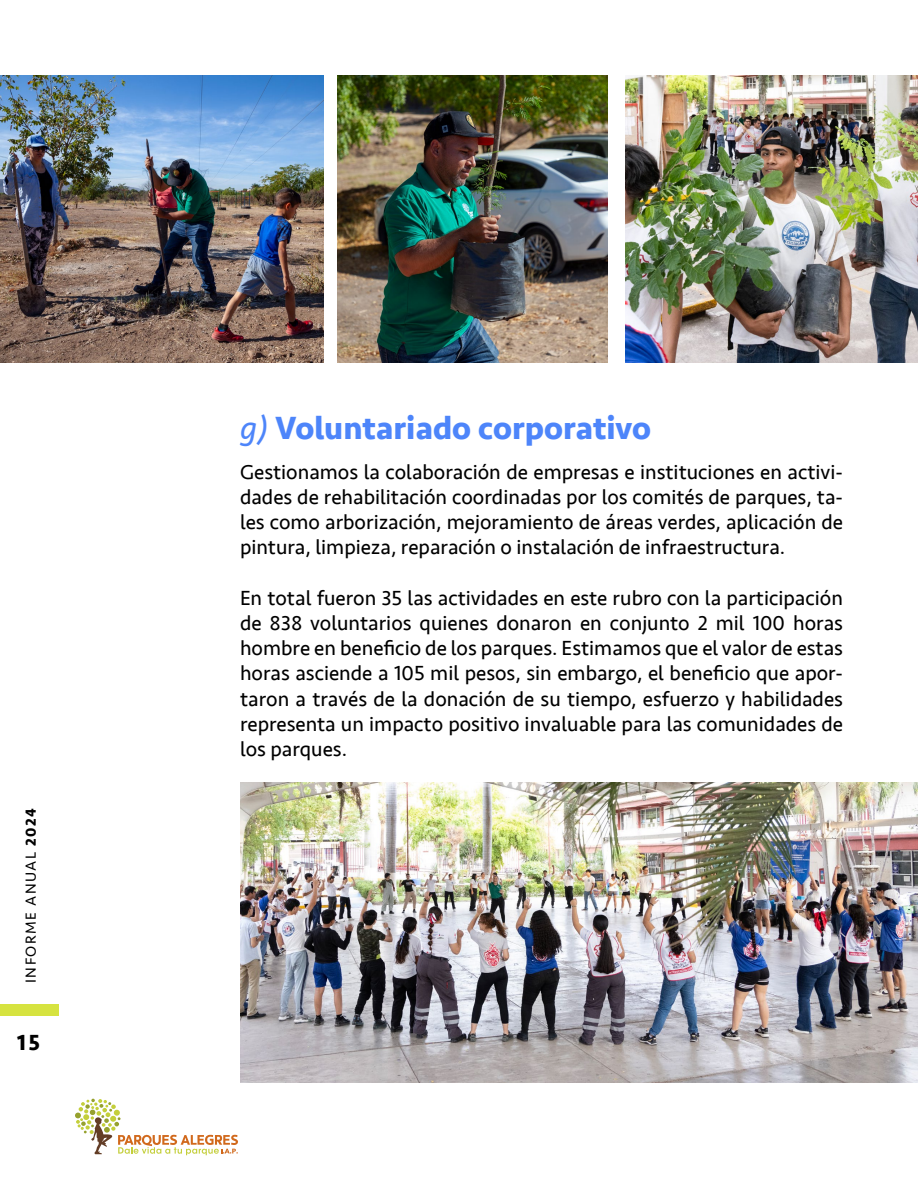
<style>
.page{position:relative;width:918px;height:1188px;background:#fff}
.page>*{position:absolute;margin:0;border:0;box-sizing:border-box;transform-origin:0 0}
.t1{font:700 33px "Seravek";color:#4d85fa}
.t2{font:700 22.5px "Seravek";color:#000}
.t3{font:21px/25.2px "Seravek";color:#000;text-align:justify}
.t4{font:15px "Seravek";letter-spacing:.1em;color:#000}
.s1{font-weight:700}
.s2{font-weight:400;font-style:italic}
</style>
<div class="page">
<div style="left:0;top:1004px;width:58px;height:12px;background:#d6e340"></div>
<svg style="left:75px;top:1099px;width:163px;height:56px"></svg>
<img style="left:0;top:75px;width:324px;height:288px">
<img style="left:338px;top:75px;width:270px;height:288px">
<img style="left:625px;top:75px;width:293px;height:288px">
<img style="left:240px;top:782px;width:678px;height:301px">
<p class="t4" style="left:19px;top:983px;width:176px;rotate:-90deg">INFORME ANUAL <span class="s1">2024</span></p>
<p class="t2" style="left:17px;top:1024px;width:24px">15</p>
<p class="t1" style="left:240px;top:401px;width:413px"><span class="s2">g)</span> Voluntariado corporativo</p>
<p class="t3" style="left:240px;top:459px;width:605px">Gestionamos la colaboración de empresas e instituciones en activi&shy;dades de rehabilitación coordinadas por los comités de parques, ta&shy;les como arborización, mejoramiento de áreas verdes, aplicación de pintura, limpieza, reparación o instalación de infraestructura.</p>
<p class="t3" style="left:240px;top:585px;width:605px">En total fueron 35 las actividades en este rubro con la participación de 838 voluntarios quienes donaron en conjunto 2 mil 100 horas hombre en beneficio de los parques. Estimamos que el valor de estas horas asciende a 105 mil pesos, sin embargo, el beneficio que apor&shy;taron a través de la donación de su tiempo, esfuerzo y habilidades representa un impacto positivo invaluable para las comunidades de los parques.</p>
</div>
